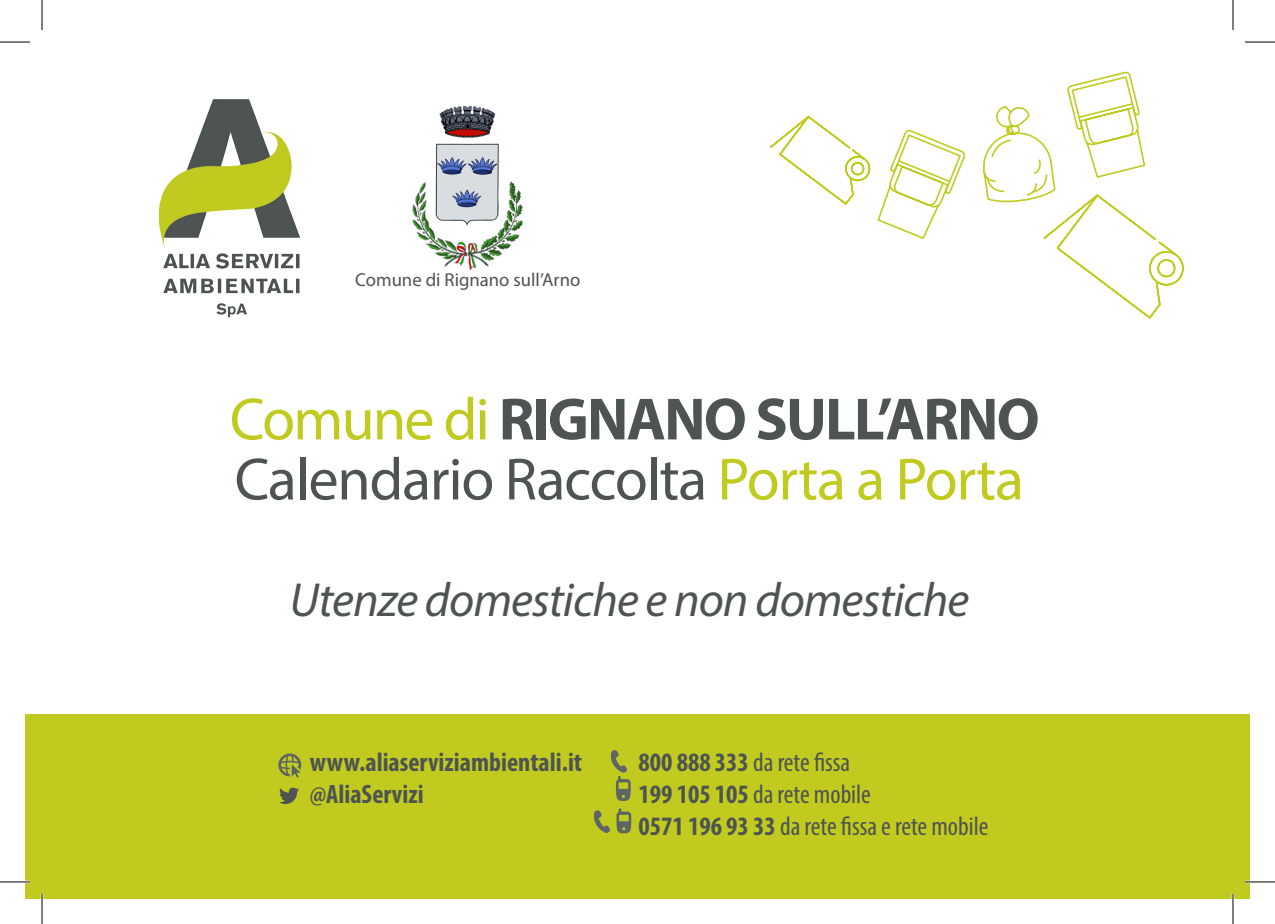
<style>
.page{position:relative;width:1275px;height:924px;background:#fff}
.page>*{position:absolute;margin:0;border:0;box-sizing:border-box;transform-origin:0 0}
.t1{font:60px "Myriad Pro";letter-spacing:-.02em;color:#4d5451}
.t2{font:700 60px "Myriad Pro";letter-spacing:-.03em;color:#4d5451}
.t3{font:italic 48px "Myriad Pro";letter-spacing:-.02em;color:#4d5451}
.t4{font:condensed 26.6px "Myriad Pro";color:#4d5451}
.t5{font:700 condensed 26.6px "Myriad Pro";color:#4d5451}
.t6{font:18.6px "Myriad Pro";color:#4d5451}
.s1{font-weight:400;color:#c1cb1f}
.s2{color:#c1cb1f}
.s3{font-weight:700}
</style>
<div class="page">
<svg style="left:769px;top:71px;width:415px;height:248px"></svg>
<img style="left:158px;top:99px;width:142px;height:219px">
<img style="left:412px;top:105px;width:111px;height:166px">
<div style="left:25px;top:714px;width:1225px;height:184px;background:#c1cb1f"></div>
<svg style="left:610px;top:750px;width:21px;height:50px"></svg>
<svg style="left:594px;top:808px;width:37px;height:25px"></svg>
<svg style="left:278px;top:753px;width:23px;height:24px"></svg>
<svg style="left:279px;top:787px;width:20px;height:16px"></svg>
<hr style="left:0;top:880px;width:30px;height:2px;background:#fff">
<hr style="left:1245px;top:880px;width:30px;height:2px;background:#fff">
<hr style="left:41px;top:893px;width:2px;height:30px;background:#fff">
<hr style="left:1231px;top:893px;width:3px;height:30px;background:#fff">
<hr style="left:0;top:42px;width:30px;height:1px;background:#000">
<hr style="left:1245px;top:42px;width:30px;height:1px;background:#000">
<hr style="left:0;top:881px;width:30px;height:1px;background:#000">
<hr style="left:1245px;top:881px;width:30px;height:1px;background:#000">
<hr style="left:42px;top:0;width:1px;height:30px;background:#000">
<hr style="left:42px;top:893px;width:1px;height:30px;background:#000">
<hr style="left:1232px;top:0;width:1px;height:30px;background:#000">
<hr style="left:1232px;top:893px;width:1px;height:30px;background:#000">
<p class="t6" style="left:355px;top:268px;width:227px">Comune di Rignano sull’Arno</p>
<p class="t2" style="left:230px;top:380px;width:811px"><span class="s1">Comune di</span> RIGNANO SULL’ARNO</p>
<p class="t1" style="left:235px;top:442px;width:791px">Calendario Raccolta <span class="s2">Porta a Porta</span></p>
<p class="t3" style="left:289px;top:569px;width:681px">Utenze domestiche e non domestiche</p>
<p class="t5" style="left:310px;top:745px;width:274px">www.aliaserviziambientali.it</p>
<p class="t5" style="left:310px;top:777px;width:115px">@AliaServizi</p>
<p class="t4" style="left:638px;top:745px;width:213px"><span class="s3">800 888 333</span> da rete fissa</p>
<p class="t4" style="left:638px;top:777px;width:234px"><span class="s3">199 105 105</span> da rete mobile</p>
<p class="t4" style="left:638px;top:809px;width:351px"><span class="s3">0571 196 93 33</span> da rete fissa e rete mobile</p>
</div>
